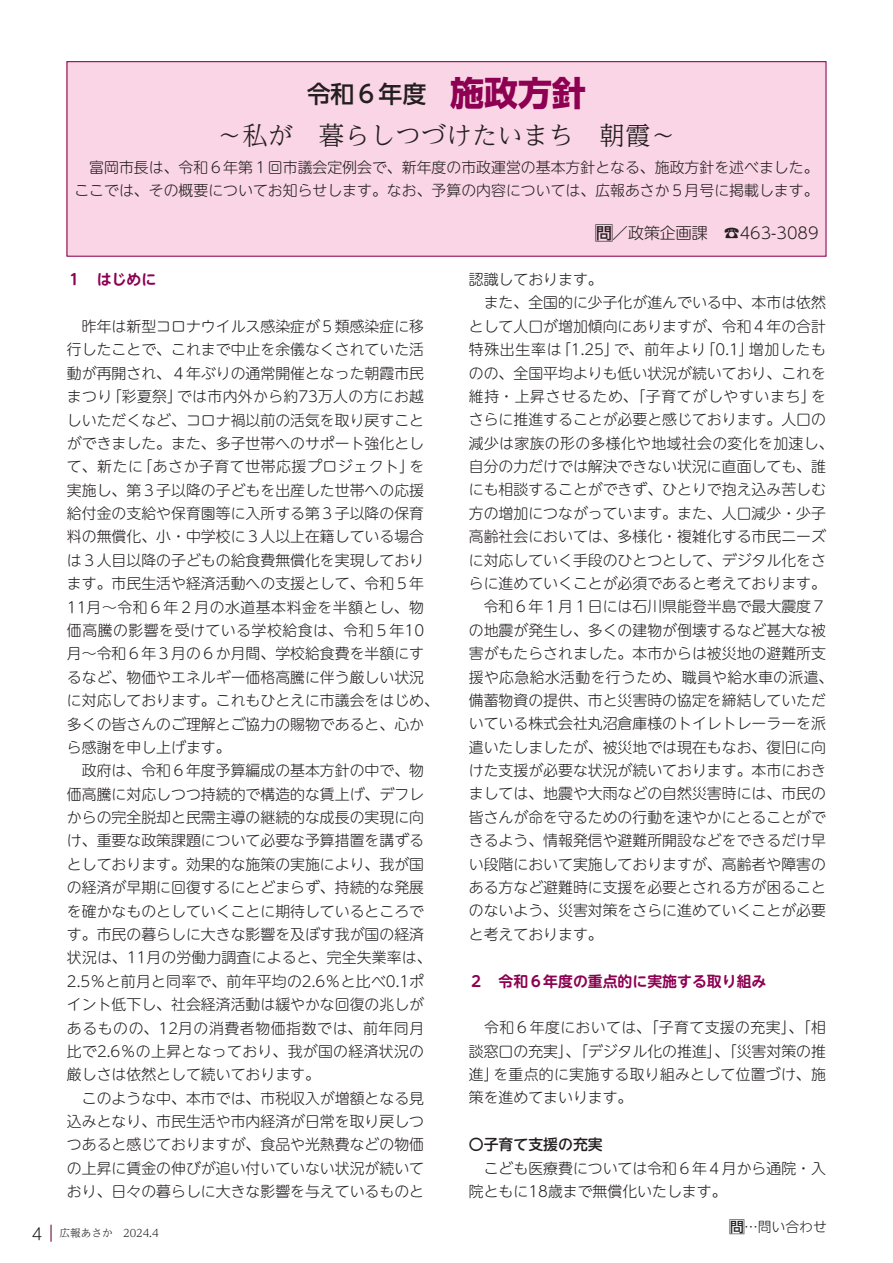
<style>
.page{position:relative;width:893px;height:1263px;background:#fff}
.page>*{position:absolute;margin:0;border:0;box-sizing:border-box;transform-origin:0 0}
.t1{font:300 25.5px "UD Reimin Pr 6 N";color:#231f20}
.t2{font:500 23.85px "UD Shin Go Pr 6 N";color:#231f20}
.t3{font:300 15.9px "UD Shin M Go Pr 6 N";color:#231f20}
.t4{font:300 14.85px/23.4px "UD Shin M Go Pr 6 N";color:#231f20}
.t5{font:700 14.85px "UD Shin M Go Pr 6 N De";color:#8d0052}
.t6{font:500 14.85px "UD Shin M Go Pr 6 N";color:#231f20}
.t7{font:300 13.8px "UD Shin M Go Pr 6 N";color:#231f20}
.t8{font:300 10.65px "UD Reimin Pr 6 N";color:#231f20}
.s1{font-weight:700;font-size:34.05px;color:#8d0052}
.s2{font-family:"UD Shin M Go Pr 6 N";font-size:15.9px}
</style>
<div class="page">
<div style="left:67px;top:62px;width:759px;height:194px;background:#fad5e5"></div>
<div style="left:66px;top:61px;width:760px;height:196px;border:1px solid #8d0052"></div>
<svg style="left:50px;top:1225px;width:2px;height:17px"></svg>
<h2 class="t2" style="left:307px;top:74px;width:281px">令和６年度 <span class="s1">施政方針</span></h2>
<h1 class="t1" style="left:217px;top:114px;width:461px">～私が　暮らしつづけたいまち　朝霞～</h1>
<p class="t4" style="left:74px;top:155px;width:746px;text-align:right">富岡市長は、令和６年第１回市議会定例会で、新年度の市政運営の基本方針となる、施政方針を述べました。ここでは、その概要についてお知らせします。なお、予算の内容については、広報あさか５月号に掲載します。</p>
<p class="t5" style="left:67px;top:267px;width:91px">１　はじめに</p>
<p class="t4" style="left:67px;top:314px;width:374px">　昨年は新型コロナウイルス感染症が５類感染症に移行したことで、これまで中止を余儀なくされていた活動が再開され、４年ぶりの通常開催となった朝霞市民まつり「彩夏祭」では市内外から約73万人の方にお越しいただくなど、コロナ禍以前の活気を取り戻すことができました。また、多子世帯へのサポート強化として、新たに「あさか子育て世帯応援プロジェクト」を実施し、第３子以降の子どもを出産した世帯への応援給付金の支給や保育園等に入所する第３子以降の保育料の無償化、小・中学校に３人以上在籍している場合は３人目以降の子どもの給食費無償化を実現しております。市民生活や経済活動への支援として、令和５年<br>11月～令和６年２月の水道基本料金を半額とし、物価高騰の影響を受けている学校給食は、令和５年10月～令和６年３月の６か月間、学校給食費を半額にするなど、物価やエネルギー価格高騰に伴う厳しい状況に対応しております。これもひとえに市議会をはじめ、多くの皆さんのご理解とご協力の賜物であると、心から感謝を申し上げます。<br>　政府は、令和６年度予算編成の基本方針の中で、物価高騰に対応しつつ持続的で構造的な賃上げ、デフレからの完全脱却と民需主導の継続的な成長の実現に向け、重要な政策課題について必要な予算措置を講ずるとしております。効果的な施策の実施により、我が国の経済が早期に回復するにとどまらず、持続的な発展を確かなものとしていくことに期待しているところです。市民の暮らしに大きな影響を及ぼす我が国の経済状況は、11月の労働力調査によると、完全失業率は、<br>2.5％と前月と同率で、前年平均の2.6％と比べ0.1ポイント低下し、社会経済活動は緩やかな回復の兆しがあるものの、12月の消費者物価指数では、前年同月比で2.6％の上昇となっており、我が国の経済状況の厳しさは依然として続いております。<br>　このような中、本市では、市税収入が増額となる見込みとなり、市民生活や市内経済が日常を取り戻しつつあると感じておりますが、食品や光熱費などの物価の上昇に賃金の伸びが追い付いていない状況が続いており、日々の暮らしに大きな影響を与えているものと</p>
<p class="t8" style="left:32px;top:1224px;width:128px"><span class="s2">4</span> 広報あさか　2024.4</p>
<p class="t3" style="left:612px;top:220px;width:208px">／政策企画課　☎463-3089</p>
<p class="t4" style="left:469px;top:267px;width:366px">認識しております。<br>　また、全国的に少子化が進んでいる中、本市は依然として人口が増加傾向にありますが、令和４年の合計特殊出生率は「1.25」で、前年より「0.1」増加したものの、全国平均よりも低い状況が続いており、これを維持・上昇させるため、「子育てがしやすいまち」をさらに推進することが必要と感じております。人口の減少は家族の形の多様化や地域社会の変化を加速し、自分の力だけでは解決できない状況に直面しても、誰にも相談することができず、ひとりで抱え込み苦しむ方の増加につながっています。また、人口減少・少子高齢社会においては、多様化・複雑化する市民ニーズに対応していく手段のひとつとして、デジタル化をさらに進めていくことが必須であると考えております。　令和６年１月１日には石川県能登半島で最大震度７の地震が発生し、多くの建物が倒壊するなど甚大な被害がもたらされました。本市からは被災地の避難所支援や応急給水活動を行うため、職員や給水車の派遣、備蓄物資の提供、市と災害時の協定を締結していただいている株式会社丸沼倉庫様のトイレトレーラーを派遣いたしましたが、被災地では現在もなお、復旧に向けた支援が必要な状況が続いております。本市におきましては、地震や大雨などの自然災害時には、市民の皆さんが命を守るための行動を速やかにとることができるよう、情報発信や避難所開設などをできるだけ早い段階において実施しておりますが、高齢者や障害のある方など避難時に支援を必要とされる方が困ることのないよう、災害対策をさらに進めていくことが必要と考えております。</p>
<p class="t5" style="left:469px;top:968px;width:299px">２　令和６年度の重点的に実施する取り組み</p>
<p class="t4" style="left:469px;top:1015px;width:359px;text-align:justify">　令和６年度においては、「子育て支援の充実」、「相談窓口の充実」、「デジタル化の推進」、「災害対策の推進」を重点的に実施する取り組みとして位置づけ、施策を進めてまいります。</p>
<p class="t6" style="left:469px;top:1132px;width:135px">〇子育て支援の充実</p>
<p class="t4" style="left:469px;top:1155px;width:359px">　こども医療費については令和６年４月から通院・入院ともに18歳まで無償化いたします。</p>
<p class="t7" style="left:744px;top:1215px;width:84px">…問い合わせ</p>
</div>
